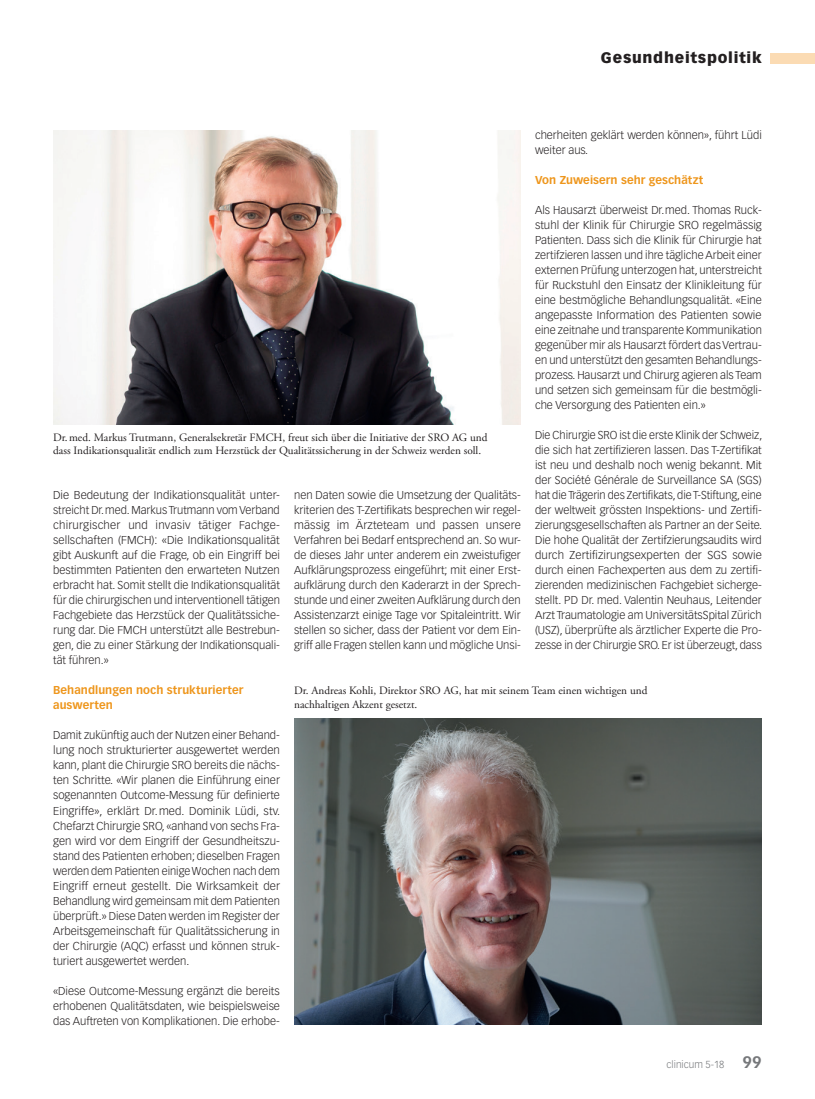
<style>
.page{position:relative;width:815px;height:1099px;background:#fff}
.page>*{position:absolute;margin:0;border:0;box-sizing:border-box;transform-origin:0 0}
.t1{font:900 15px "Vectora LT Std";letter-spacing:.05em;color:#231f20}
.Lauftext{font:300 11.25px/15px "Vectora LT Std";color:#231f20;text-align:justify}
.Legende{font:11.25px/13.5px "Adobe Garamond Pro";color:#231f20}
.ZT_GP{font:700 11.25px/15px "Vectora LT Std";letter-spacing:.005em;color:#ee961c}
.t2{font:300 10px "Vectora LT Std";color:#76787b}
.s1{font-weight:700;font-size:16.25px}
</style>
<div class="page">
<div style="left:770px;top:53px;width:45px;height:10px;background:#fbdbb3"></div>
<img style="left:53px;top:130px;width:468px;height:294px">
<img style="left:294px;top:718px;width:468px;height:306px">
<h1 class="t1" style="left:601px;top:49px;width:162px">Gesundheitspolitik</h1>
<p class="Lauftext" style="left:535px;top:128px;width:228px">cherheiten geklärt werden können», fü hrt Lüdi weiter aus.</p>
<p class="ZT_GP" style="left:535px;top:173px;width:170px">Von Zuweisern sehr geschätzt</p>
<p class="Lauftext" style="left:535px;top:203px;width:228px">Als Hausarzt ü berweist Dr.med. Thomas Ruck&shy;stuhl der Klinik fü r Chirurgie SRO regelmässig Patienten. Dass sich die Klinik fü r Chirurgie hat zertifzieren lassen und ihre tägliche Arbeit einer externen Prüfung unterzogen hat, unterstreicht fü r Ruckstuhl den Einsatz der Klinikleitung fü r eine bestmögliche Behandlungsqualität. «Eine angepasste Information des Patienten sowie eine zeitnahe und transparente Kommunikation gegenü ber mir als Hausarzt fördert das Vertrau&shy;en und unterstützt den gesamten Behandlungs&shy;prozess. Hausarzt und Chirurg agieren als Team und setzen sich gemeinsam fü r die bestmögli&shy;che Versorgung des Patienten ein.»</p>
<p class="Lauftext" style="left:535px;top:428px;width:229px">Die Chirurgie SRO ist die erste Klinik der Schweiz, die sich hat zertifizieren lassen. Das T-Zertifikat ist neu und deshalb noch wenig bekannt. Mit der Société Générale de Surveillance SA (SGS) hat die Trägerin des Zertifikats, die T-Stiftung, eine der weltweit grössten Inspektions- und Zertifi&shy;zierungsgesellschaften als Partner an der Seite.<br>Die hohe Qualität der Zertifzierungsaudits wird durch Zertifizirungsexperten der SGS sowie durch einen Fachexperten aus dem zu zertifi&shy;zierenden medizinischen Fachgebiet sicherge&shy;stellt. PD Dr. med. Valentin Neuhaus, Leitender Arzt Traumatologie am UniversitätsSpital Zü rich (USZ), ü berprüfte als ärztlicher Experte die Pro&shy;zesse in der Chirurgie SRO. Er ist ü berzeugt, dass</p>
<p class="Legende" style="left:53px;top:431px;width:436px">Dr.med. Markus Trutmann, Generalsekretär FMCH, freut sich über die Initiative der SRO AG und dass Indikationsqualität endlich zum Herzstück der Qualitätssicherung in der Schweiz werden soll.</p>
<p class="Lauftext" style="left:53px;top:488px;width:228px">Die Bedeutung der Indikationsqualität unter&shy;streicht Dr.med. Markus Trutmann vom Verband chirurgischer und invasiv tätiger Fachge&shy;sellschaften (FMCH): «Die Indikationsqualität gibt Auskunft auf die Frage, ob ein Eingriff bei bestimmten Patienten den erwarteten Nutzen erbracht hat. Somit stellt die Indikationsqualität fü r die chirurgischen und interventionell tätigen Fachgebiete das Herzstück der Qualitätssiche&shy;rung dar. Die FMCH unterstützt alle Bestrebun&shy;gen, die zu einer Stärkung der Indikationsquali&shy;tät führen.»</p>
<p class="ZT_GP" style="left:53px;top:683px;width:192px">Behandlungen noch strukturierter auswerten</p>
<p class="Lauftext" style="left:53px;top:728px;width:229px">Damit zukü nftig auch der Nutzen einer Behand&shy;lung noch strukturierter ausgewertet werden kann, plant die Chirurgie SRO bereits die nächs&shy;ten Schritte. «Wir planen die Einfü hrung einer sogenannten Outcome-Messung fü r definierte Eingriffe», erklärt Dr.med. Dominik Lüdi, stv.<br>Chefarzt Chirurgie SRO, «anhand von sechs Fra&shy;gen wird vor dem Eingriff der Gesundheitszu&shy;stand des Patienten erhoben; dieselben Fragen werden dem Patienten einige Wochen nach dem Eingriff erneut gestellt. Die Wirksamkeit der Behandlung wird gemeinsam mit dem Patienten ü berprüft.» Diese Daten werden im Register der Arbeitsgemeinschaft fü r Qualitätssicherung in der Chirurgie (AQC) erfasst und können struk&shy;turiert ausgewertet werden.</p>
<p class="Lauftext" style="left:53px;top:983px;width:228px">«Diese Outcome-Messung ergänzt die bereits erhobenen Qualitätsdaten, wie beispielsweise das Auftreten von Komplikationen. Die erhobe-</p>
<p class="Lauftext" style="left:294px;top:488px;width:228px">nen Daten sowie die Umsetzung der Qualitäts&shy;kriterien des T-Zertifikats besprechen wir regel&shy;mässig im Ärzteteam und passen unsere Verfahren bei Bedarf entsprechend an. So wur&shy;de dieses Jahr unter anderem ein zweistufiger Aufklärungsprozess eingefü hrt; mit einer Erst&shy;aufklärung durch den Kaderarzt in der Sprech&shy;stunde und einer zweiten Aufklärung durch den Assistenzarzt einige Tage vor Spitaleintritt. Wir stellen so sicher, dass der Patient vor dem Ein&shy;griff alle Fragen stellen kann und mögliche Unsi-</p>
<p class="Legende" style="left:294px;top:684px;width:355px">Dr. Andreas Kohli, Direktor SRO AG, hat mit seinem Team einen wichtigen und nachhaltigen Akzent gesetzt.</p>
<p class="t2" style="left:667px;top:1058px;width:97px">clinicum 5-18 <span class="s1">99</span></p>
</div>
